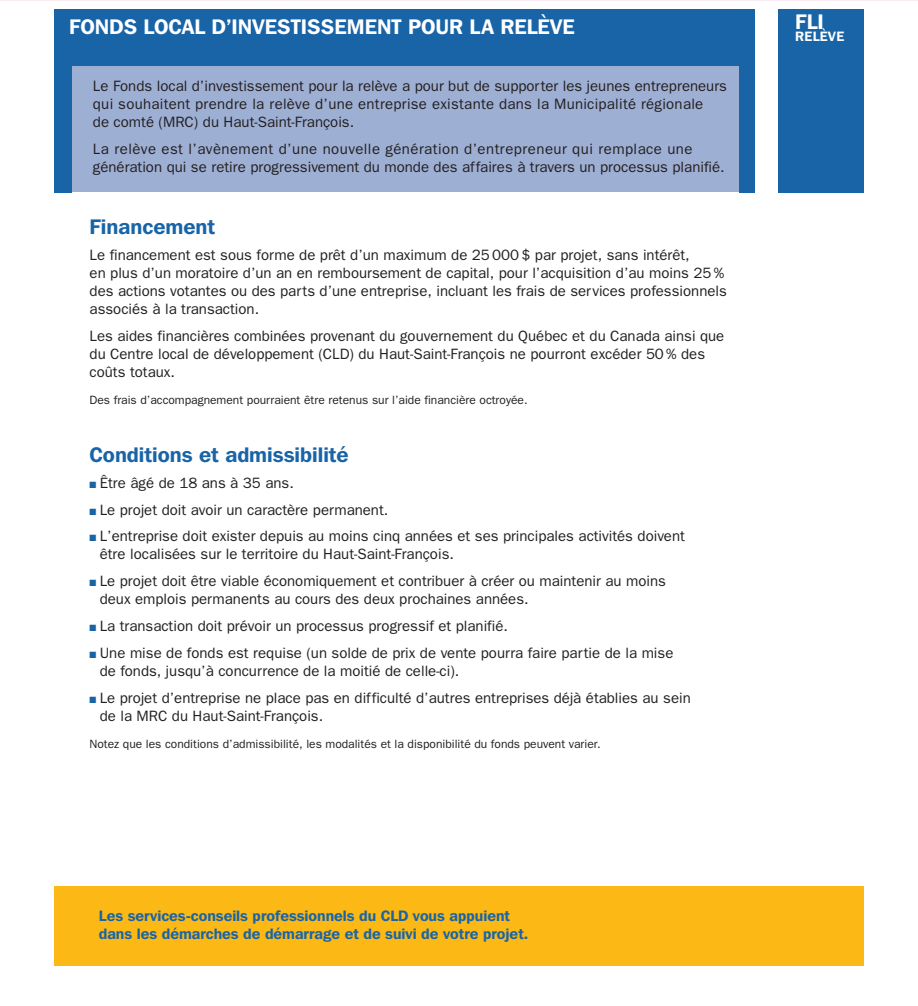
<style>
.page{position:relative;width:918px;height:1006px;background:#fff}
.page>*{position:absolute;margin:0;border:0;box-sizing:border-box;transform-origin:0 0}
.t1{font:600 21px "Franklin Gothic IT Cby BT";color:#fff}
.t2{font:600 21px "Franklin Gothic IT Cby BT";color:#1864a7}
.t3{font:15px/18px "Franklin Gothic";color:#231f20}
.t4{font:600 15px/18px "Franklin Gothic IT Cby BT";color:#1864a7}
.t5{font:600 13.5px "Franklin Gothic IT Cby BT";letter-spacing:.02em;color:#fff}
.t6{font:12px "Franklin Gothic";color:#231f20}
.s1{color:#1864a7}
</style>
<div class="page">
<div style="left:54px;top:886px;width:810px;height:79px;background:#fcb814"></div>
<div style="left:54px;top:9px;width:810px;height:183px;background:#1864a7"></div>
<div style="left:756px;top:0;width:22px;height:279px;background:#fff"></div>
<div style="left:72px;top:66px;width:666px;height:126px;background:#9eafd4"></div>
<svg style="left:0;top:0;width:918px;height:1px"></svg>
<h1 class="t1" style="left:69px;top:19px;width:507px">FONDS LOCAL D’INVESTISSEMENT POUR LA RELÈVE</h1>
<p class="t3" style="left:93px;top:79px;width:636px">Le Fonds local d’investissement pour la relève a pour but de supporter les jeunes entrepreneurs qui souhaitent prendre la relève d’une entreprise existante dans la Municipalité régionale<br>de comté (MRC) du Haut-Saint-François.</p>
<p class="t3" style="left:93px;top:142px;width:633px">La relève est l’avènement d’une nouvelle génération d’entrepreneur qui remplace une génération qui se retire progressivement du monde des affaires à travers un processus planifié.</p>
<h1 class="t2" style="left:90px;top:220px;width:127px">Financement</h1>
<p class="t3" style="left:90px;top:247px;width:639px">Le financement est sous forme de prêt d’un maximum de 25 000 $ par projet, sans intérêt,<br>en plus d’un moratoire d’un an en remboursement de capital, pour l’acquisition d’au moins 25 % des actions votantes ou des parts d’une entreprise, incluant les frais de services professionnels associés à la transaction.</p>
<p class="t3" style="left:90px;top:328px;width:636px">Les aides financières combinées provenant du gouvernement du Québec et du Canada ainsi que du Centre local de développement (CLD) du Haut-Saint-François ne pourront excéder 50 % des coûts totaux.</p>
<p class="t6" style="left:90px;top:396px;width:440px">Des frais d’accompagnement pourraient être retenus sur l’aide financière octroyée.</p>
<h1 class="t2" style="left:90px;top:447px;width:261px">Conditions et admissibilité</h1>
<p class="t3" style="left:90px;top:475px;width:206px"><span class="s1">■</span> Être âgé de 18 ans à 35 ans.</p>
<p class="t3" style="left:90px;top:502px;width:300px"><span class="s1">■</span> Le projet doit avoir un caractère permanent.</p>
<p class="t3" style="left:100px;top:529px;width:587px;text-indent:-10px"><span class="s1">■</span> L’entreprise doit exister depuis au moins cinq années et ses principales activités doivent être localisées sur le territoire du Haut-Saint-François.</p>
<p class="t3" style="left:100px;top:574px;width:568px;text-indent:-10px"><span class="s1">■</span> Le projet doit être viable économiquement et contribuer à créer ou maintenir au moins deux emplois permanents au cours des deux prochaines années.</p>
<p class="t3" style="left:90px;top:618px;width:420px"><span class="s1">■</span> La transaction doit prévoir un processus progressif et planifié.</p>
<p class="t3" style="left:100px;top:645px;width:575px;text-indent:-10px"><span class="s1">■</span> Une mise de fonds est requise (un solde de prix de vente pourra faire partie de la mise de fonds, jusqu’à concurrence de la moitié de celle-ci).</p>
<p class="t3" style="left:100px;top:690px;width:593px;text-indent:-10px"><span class="s1">■</span> Le projet d’entreprise ne place pas en difficulté d’autres entreprises déjà établies au sein de la MRC du Haut-Saint-François.</p>
<p class="t6" style="left:90px;top:740px;width:513px">Notez que les conditions d’admissibilité, les modalités et la disponibilité du fonds peuvent varier.</p>
<p class="t4" style="left:99px;top:908px;width:431px">Les services-conseils professionnels du CLD vous appuient dans les démarches de démarrage et de suivi de votre projet.</p>
<h1 class="t1" style="left:795px;top:15px;width:30px">FLI</h1>
<p class="t5" style="left:795px;top:32px;width:51px">RELÈVE</p>
</div>
